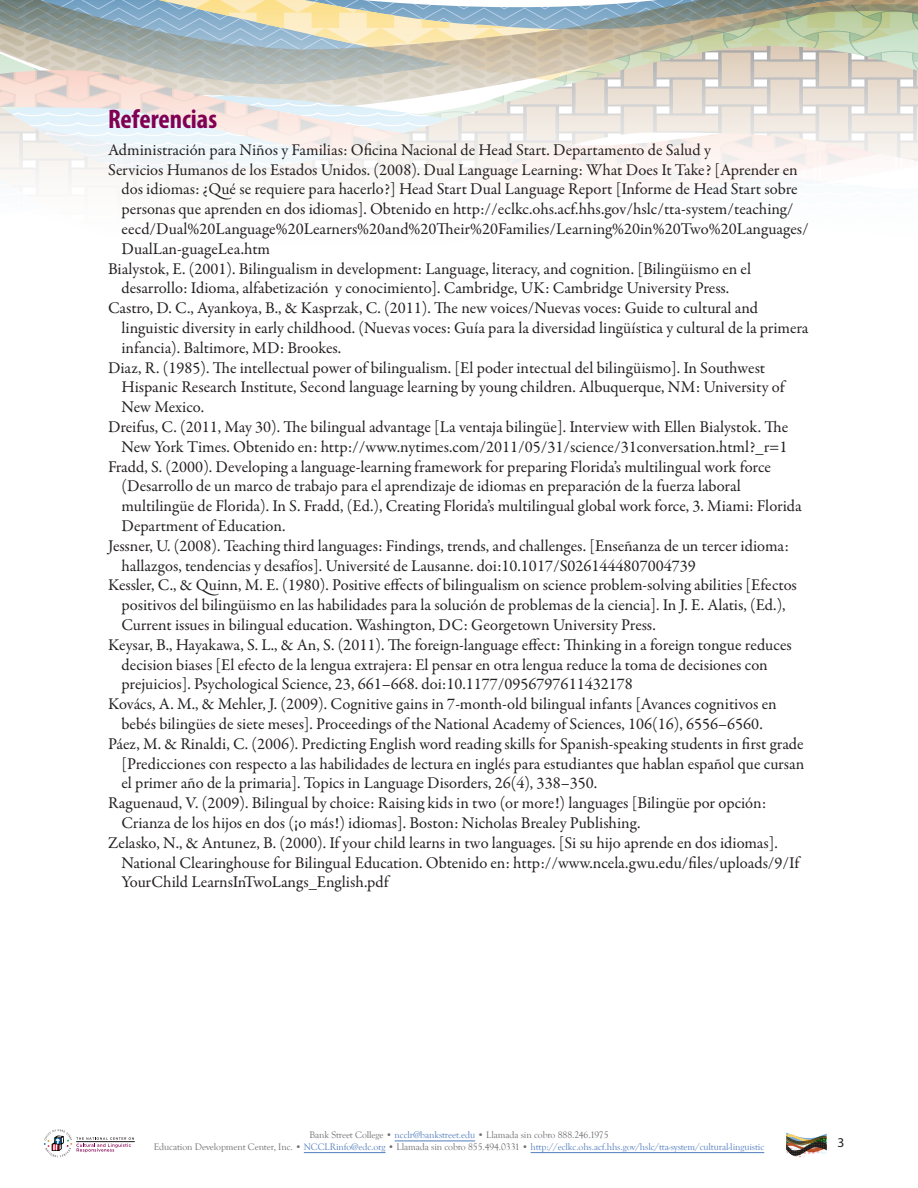
<style>
.page{position:relative;width:918px;height:1188px;background:#fff}
.page>*{position:absolute;margin:0;border:0;box-sizing:border-box;transform-origin:0 0}
.t1{font:700 condensed 27px "Myriad Pro";color:#820052}
.references_text{font:16.5px/19.8px "Garamond Premr Pro";color:#231f20}
.t2{font:13.5px "Myriad Pro";color:#231f20}
.t3{font:9.75px/11.7px "Goudy Old Style T";letter-spacing:-.01em;color:#6c6d70;text-align:center}
.s1{color:#517dbd}
</style>
<div class="page">
<svg style="left:0;top:0;width:918px;height:4px"></svg>
<svg style="left:0;top:4px;width:918px;height:26px;background:#a8b5aa"></svg>
<svg style="left:0;top:30px;width:918px;height:152px"></svg>
<svg style="left:786px;top:1133px;width:41px;height:24px"></svg>
<hr style="left:76px;top:1141px;width:59px;height:1px;background:#231f20">
<svg style="left:44px;top:1129px;width:90px;height:28px"></svg>
<hr style="left:395px;top:1141px;width:80px;height:1px;background:#517dbd">
<hr style="left:304px;top:1152px;width:82px;height:1px;background:#517dbd">
<hr style="left:531px;top:1152px;width:233px;height:1px;background:#517dbd">
<h3 class="t1" style="left:108px;top:102px;width:111px">Referencias</h3>
<p class="references_text" style="left:108px;top:140px;width:604px">Administración para Niños y Familias: Oficina Nacional de Head Start. Departamento de Salud y</p>
<p class="references_text" style="left:121px;top:160px;width:689px;text-indent:-13px">Servicios Humanos de los Estados Unidos. (2008). Dual Language Learning: What Does It Take? [Aprender en dos idiomas: ¿Qué se requiere para hacerlo?] Head Start Dual Language Report [Informe de Head Start sobre personas que aprenden en dos idiomas]. Obtenido en http://eclkc.ohs.acf.hhs.gov/hslc/tta-system/teaching/ eecd/Dual%20Language%20Learners%20and%20Their%20Families/Learning%20in%20Two%20Languages/ DualLan-guageLea.htm</p>
<p class="references_text" style="left:108px;top:259px;width:645px;text-align:center">Bialystok, E. (2001). Bilingualism in development: Language, literacy, and cognition. [Bilingüismo en el desarrollo: Idioma, alfabetización y conocimiento]. Cambridge, UK: Cambridge University Press.</p>
<p class="references_text" style="left:121px;top:298px;width:689px;text-indent:-13px">Castro, D. C., Ayankoya, B., &amp; Kasprzak, C. (2011). The new voices/Nuevas voces: Guide to cultural and linguistic diversity in early childhood. (Nuevas voces: Guía para la diversidad lingüística y cultural de la primera infancia). Baltimore, MD: Brookes.</p>
<p class="references_text" style="left:121px;top:358px;width:665px;text-indent:-13px">Diaz, R. (1985). The intellectual power of bilingualism. [El poder intectual del bilingüismo]. In Southwest<br>Hispanic Research Institute, Second language learning by young children. Albuquerque, NM: University of<br>New Mexico.</p>
<p class="references_text" style="left:108px;top:417px;width:682px;text-align:right">Dreifus, C. (2011, May 30). The bilingual advantage [La ventaja bilingüe]. Interview with Ellen Bialystok. The<br>New York Times. Obtenido en: http://www.nytimes.com/2011/05/31/science/31conversation.html?_r=1</p>
<p class="references_text" style="left:121px;top:457px;width:682px;text-indent:-13px">Fradd, S. (2000). Developing a language-learning framework for preparing Florida’s multilingual work force (Desarrollo de un marco de trabajo para el aprendizaje de idiomas en preparación de la fuerza laboral multilingüe de Florida). In S. Fradd, (Ed.), Creating Florida’s multilingual global work force, 3. Miami: Florida Department of Education.</p>
<p class="references_text" style="left:121px;top:536px;width:669px;text-indent:-13px">Jessner, U. (2008). Teaching third languages: Findings, trends, and challenges. [Enseñanza de un tercer idioma: hallazgos, tendencias y desafíos]. Université de Lausanne. doi:10.1017/S0261444807004739</p>
<p class="references_text" style="left:121px;top:576px;width:677px;text-indent:-13px">Kessler, C., &amp; Quinn, M. E. (1980). Positive effects of bilingualism on science problem-solving abilities [Efectos positivos del bilingüismo en las habilidades para la solución de problemas de la ciencia]. In J. E. Alatis, (Ed.),<br>Current issues in bilingual education. Washington, DC: Georgetown University Press.</p>
<p class="references_text" style="left:121px;top:635px;width:672px;text-indent:-13px">Keysar, B., Hayakawa, S. L., &amp; An, S. (2011). The foreign-language effect: Thinking in a foreign tongue reduces decision biases [El efecto de la lengua extrajera: El pensar en otra lengua reduce la toma de decisiones con prejuicios]. Psychological Science, 23, 661–668. doi:10.1177/0956797611432178</p>
<p class="references_text" style="left:108px;top:694px;width:670px;text-align:center">Kovács, A. M., &amp; Mehler, J. (2009). Cognitive gains in 7-month-old bilingual infants [Avances cognitivos en bebés bilingües de siete meses]. Proceedings of the National Academy of Sciences, 106(16), 6556–6560.</p>
<p class="references_text" style="left:121px;top:734px;width:684px;text-align:justify;text-indent:-13px">Páez, M. &amp; Rinaldi, C. (2006). Predicting English word reading skills for Spanish-speaking students in first grade [Predicciones con respecto a las habilidades de lectura en inglés para estudiantes que hablan español que cursan el primer año de la primaria]. Topics in Language Disorders, 26(4), 338–350.</p>
<p class="references_text" style="left:121px;top:793px;width:646px;text-indent:-13px">Raguenaud, V. (2009). Bilingual by choice: Raising kids in two (or more!) languages [Bilingüe por opción:<br>Crianza de los hijos en dos (¡o más!) idiomas]. Boston: Nicholas Brealey Publishing.</p>
<p class="references_text" style="left:121px;top:833px;width:679px;text-indent:-13px">Zelasko, N., &amp; Antunez, B. (2000). If your child learns in two languages. [Si su hijo aprende en dos idiomas].<br>National Clearinghouse for Bilingual Education. Obtenido en: http://www.ncela.gwu.edu/files/uploads/9/If<br>YourChild LearnsInTwoLangs_English.pdf</p>
<p class="t3" style="left:154px;top:1129px;width:612px">Bank Street College • <span class="s1">ncclr@bankstreet.edu</span> • Llamada sin cobro 888.246.1975<br>Education Development Center, Inc. • <span class="s1">NCCLRinfo@edc.org</span> • Llamada sin cobro 855.494.0331 • <span class="s1">http://eclkc.ohs.acf.hhs.gov/hslc/tta-system/cultural-linguistic</span></p>
<p class="t2" style="left:838px;top:1134px;width:8px">3</p>
</div>
